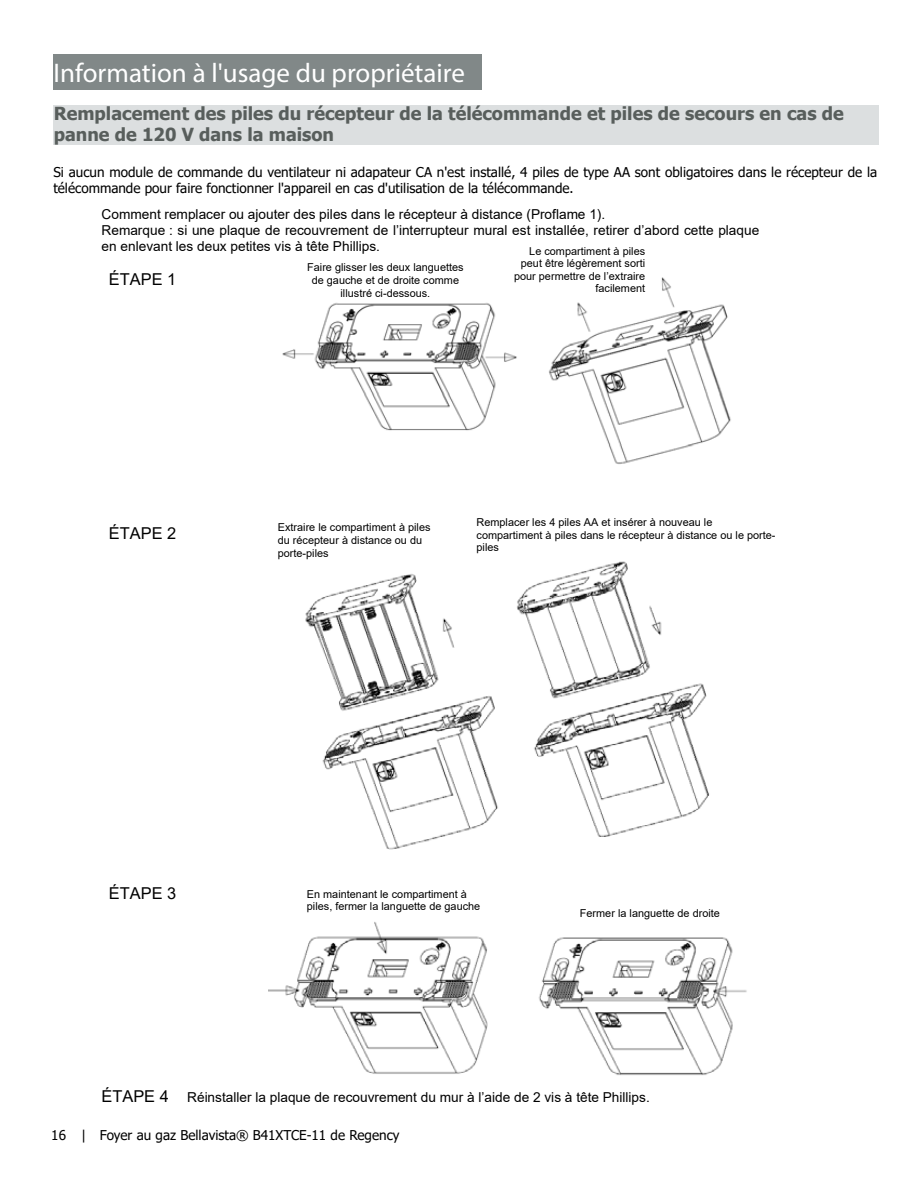
<style>
.page{position:relative;width:918px;height:1188px;background:#fff}
.page>*{position:absolute;margin:0;border:0;box-sizing:border-box;transform-origin:0 0}
.t1{font:27px "Myriad Pro";color:#fff}
.t2{font:700 18px/21.6px "Tahoma";color:#585e5c}
.t3{font:16.35px "Arial";color:#000}
.t4{font:700 16.35px "Arial";color:#000}
.t5{font:13.65px/15.8px "Arial";color:#000}
.t6{font:13.5px/16.2px "Tahoma";color:#000}
.t7{font:10.95px/12.6px "Arial";color:#000}
.s1{font-size:16.35px}
</style>
<div class="page">
<div style="left:53px;top:54px;width:429px;height:36px;background:#818888"></div>
<img style="left:282px;top:277px;width:449px;height:187px">
<img style="left:305px;top:561px;width:404px;height:289px">
<img style="left:269px;top:922px;width:478px;height:154px">
<div style="left:292px;top:256px;width:187px;height:46px;background:#fff"></div>
<div style="left:499px;top:240px;width:156px;height:61px;background:#fff"></div>
<div style="left:268px;top:516px;width:174px;height:57px;background:#fff"></div>
<div style="left:570px;top:902px;width:163px;height:22px;background:#fff"></div>
<div style="left:54px;top:106px;width:825px;height:39px;background:#dcdfe0"></div>
<h1 class="t1" style="left:53px;top:56px;width:413px">Information à l'usage du propriétaire</h1>
<h2 class="t2" style="left:54px;top:103px;width:792px">Remplacement des piles du récepteur de la télécommande et piles de secours en cas de panne de 120 V dans la maison</h2>
<p class="t6" style="left:53px;top:164px;width:826px">Si aucun module de commande du ventilateur ni adapateur CA n'est installé, 4 piles de type AA sont obligatoires dans le récepteur de la télécommande pour faire fonctionner l'appareil en cas d'utilisation de la télécommande.</p>
<h3 class="t4" style="left:102px;top:167px;width:160px">courant de 120 volts</h3>
<p class="t5" style="left:102px;top:206px;width:659px">Comment remplacer ou ajouter des piles dans le récepteur à distance (Proflame 1).<br>Remarque : si une plaque de recouvrement de l’interrupteur mural est installée, retirer d’abord cette plaque en enlevant les deux petites vis à tête Phillips.</p>
<h3 class="t3" style="left:109px;top:268px;width:69px">ÉTAPE 1</h3>
<p class="t7" style="left:514px;top:245px;width:133px;text-align:right">Le compartiment à piles peut être légèrement sorti pour permettre de l’extraire facilement</p>
<p class="t7" style="left:307px;top:261px;width:158px;text-align:center">Faire glisser les deux languettes de gauche et de droite comme illustré ci-dessous.</p>
<h3 class="t3" style="left:109px;top:522px;width:69px">ÉTAPE 2</h3>
<p class="t7" style="left:278px;top:521px;width:154px">Extraire le compartiment à piles du récepteur à distance ou du porte-piles</p>
<p class="t7" style="left:477px;top:516px;width:301px">Remplacer les 4 piles AA et insérer à nouveau le compartiment à piles dans le récepteur à distance ou le porte&shy;piles</p>
<h3 class="t3" style="left:109px;top:882px;width:69px">ÉTAPE 3</h3>
<p class="t7" style="left:307px;top:887px;width:175px">En maintenant le compartiment à piles, fermer la languette de gauche</p>
<p class="t7" style="left:580px;top:906px;width:142px">Fermer la languette de droite</p>
<p class="t5" style="left:102px;top:1089px;width:550px"><span class="s1">ÉTAPE 4</span> Réinstaller la plaque de recouvrement du mur à l’aide de 2 vis à tête Phillips.</p>
<p class="t6" style="left:51px;top:1128px;width:350px">16 | Foyer au gaz Bellavista® B41XTCE-11 de Regency</p>
</div>
